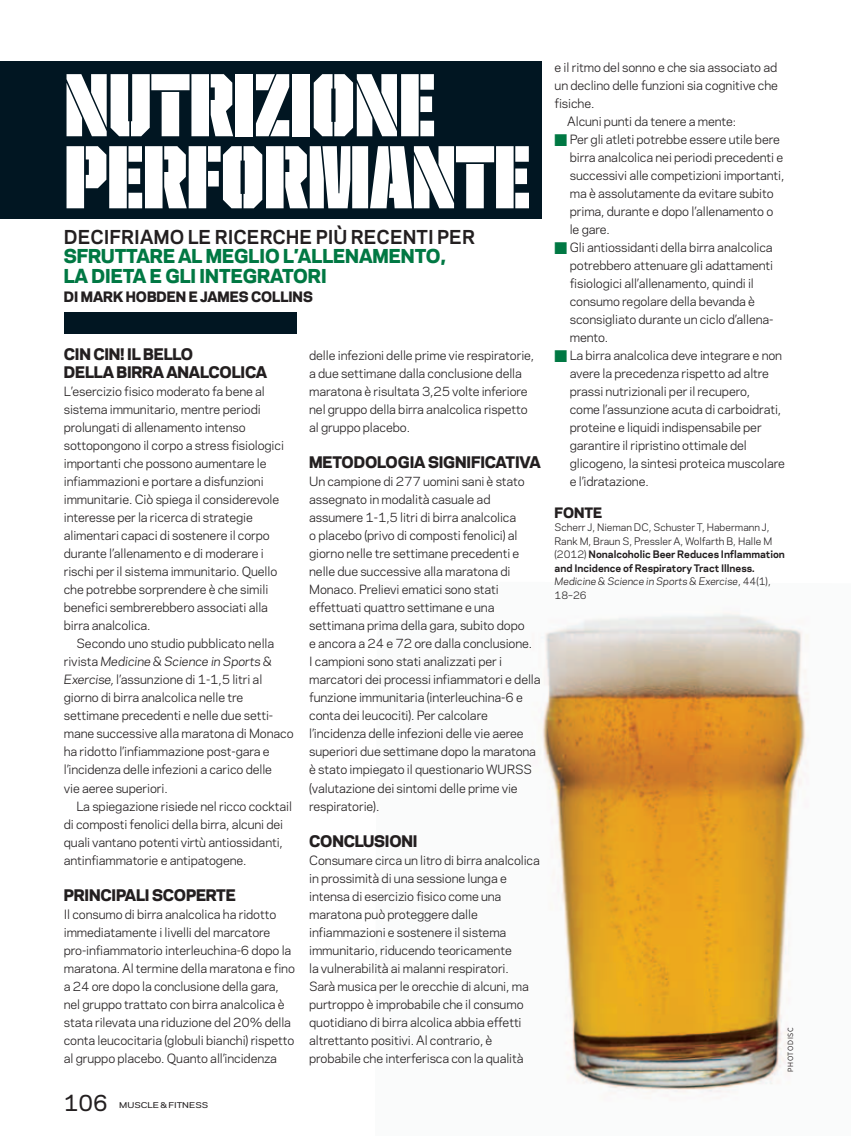
<style>
.page{position:relative;width:851px;height:1136px;background:#fff}
.page>*{position:absolute;margin:0;border:0;box-sizing:border-box;transform-origin:0 0}
.t1{font:90px/72px "United Sans Cond Stencil";letter-spacing:-.015em;color:#fff}
.t2{font:500 21px "Galaxie Polaris";color:#231f20}
.t3{font:800 18px/19.5px "Galaxie Polaris";color:#007843}
.t4{font:700 18px "Galaxie Polaris";color:#231f20}
.t5{font:800 15px/18px "Galaxie Polaris";letter-spacing:-.01em;color:#231f20}
.t6{font:800 13.5px "Galaxie Polaris";color:#231f20}
.t7{font:12px/18px "Galaxie Polaris";letter-spacing:-.01em;color:#231f20}
.t8{font:9.75px/13.5px "Galaxie Polaris";color:#231f20}
.t9{font:500 7.5px "Galaxie Polaris";color:#231f20;scale:1.2 1}
.t10{font:7.5px "Gotham Narrow";letter-spacing:.1em;color:#231f20}
.s1{font-style:italic}
.s2{color:#007843}
.s3{font-weight:700}
</style>
<div class="page">
<img style="left:541px;top:612px;width:268px;height:487px">
<div style="left:64px;top:313px;width:232px;height:21px;background:#011622"></div>
<div style="left:0;top:61px;width:541px;height:157px;background:#011622"></div>
<h1 class="t1" style="left:64px;top:70px;width:468px">NUTRIZIONE<br>PERFORMANTE</h1>
<h3 class="t4" style="left:64px;top:223px;width:412px">DECIFRIAMO LE RICERCHE PIÙ RECENTI PER</h3>
<h3 class="t3" style="left:64px;top:245px;width:383px">SFRUTTARE AL MEGLIO L’ALLENAMENTO,<br>LA DIETA E GLI INTEGRATORI</h3>
<p class="t6" style="left:64px;top:286px;width:250px">DI MARK HOBDEN E JAMES COLLINS</p>
<p class="t5" style="left:64px;top:344px;width:205px">CIN CIN! IL BELLO<br>DELLA BIRRA ANALCOLICA</p>
<p class="t7" style="left:64px;top:382px;width:222px">L’esercizio fisico moderato fa bene al sistema immunitario, mentre periodi prolungati di allenamento intenso sottopongono il corpo a stress fisiologici importanti che possono aumentare le infiammazioni e portare a disfunzioni immunitarie. Ciò spiega il considerevole interesse per la ricerca di strategie alimentari capaci di sostenere il corpo durante l’allenamento e di moderare i rischi per il sistema immunitario. Quello che potrebbe sorprendere è che simili benefici sembrerebbero associati alla birra analcolica.</p>
<p class="t7" style="left:64px;top:634px;width:231px;text-indent:13px">Secondo uno studio pubblicato nella rivista <span class="s1">Medicine &amp; Science in Sports &amp; Exercise,</span> l’assunzione di 1-1,5 litri al giorno di birra analcolica nelle tre settimane precedenti e nelle due setti&shy;mane successive alla maratona di Monaco ha ridotto l’infiammazione post-gara e l’incidenza delle infezioni a carico delle<br>vie aeree superiori.</p>
<p class="t7" style="left:64px;top:796px;width:230px;text-indent:13px">La spiegazione risiede nel ricco cocktail di composti fenolici della birra, alcuni dei quali vantano potenti virtù antiossidanti, antinfiammatorie e antipatogene.</p>
<p class="t5" style="left:64px;top:884px;width:173px">PRINCIPALI SCOPERTE</p>
<p class="t7" style="left:64px;top:904px;width:232px">Il consumo di birra analcolica ha ridotto immediatamente i livelli del marcatore pro-infiammatorio interleuchina-6 dopo la maratona. Al termine della maratona e fino a 24 ore dopo la conclusione della gara, nel gruppo trattato con birra analcolica è stata rilevata una riduzione del 20% della conta leucocitaria (globuli bianchi) rispetto al gruppo placebo. Quanto all’incidenza</p>
<h2 class="t2" style="left:64px;top:1087px;width:46px">106</h2>
<p class="t9" style="left:119px;top:1099px;width:76px">MUSCLE &amp; FITNESS</p>
<p class="t7" style="left:309px;top:346px;width:226px">delle infezioni delle prime vie respiratorie, a due settimane dalla conclusione della maratona è risultata 3,25 volte inferiore nel gruppo della birra analcolica rispetto al gruppo placebo.</p>
<p class="t5" style="left:309px;top:452px;width:233px">METODOLOGIA SIGNIFICATIVA</p>
<p class="t7" style="left:309px;top:472px;width:233px">Un campione di 277 uomini sani è stato assegnato in modalità casuale ad assumere 1-1,5 litri di birra analcolica<br>o placebo (privo di composti fenolici) al giorno nelle tre settimane precedenti e nelle due successive alla maratona di Monaco. Prelievi ematici sono stati effettuati quattro settimane e una settimana prima della gara, subito dopo<br>e ancora a 24 e 72 ore dalla conclusione.<br>I campioni sono stati analizzati per i marcatori dei processi infiammatori e della funzione immunitaria (interleuchina-6 e conta dei leucociti). Per calcolare l’incidenza delle infezioni delle vie aeree superiori due settimane dopo la maratona è stato impiegato il questionario WURSS (valutazione dei sintomi delle prime vie respiratorie).</p>
<p class="t5" style="left:309px;top:830px;width:110px">CONCLUSIONI</p>
<p class="t7" style="left:309px;top:850px;width:232px">Consumare circa un litro di birra analcolica in prossimità di una sessione lunga e intensa di esercizio fisico come una maratona può proteggere dalle infiammazioni e sostenere il sistema immunitario, riducendo teoricamente<br>la vulnerabilità ai malanni respiratori.<br>Sarà musica per le orecchie di alcuni, ma purtroppo è improbabile che il consumo quotidiano di birra alcolica abbia effetti altrettanto positivi. Al contrario, è probabile che interferisca con la qualità</p>
<p class="t7" style="left:554px;top:58px;width:224px">e il ritmo del sonno e che sia associato ad</p>
<p class="t7" style="left:554px;top:76px;width:225px">un declino delle funzioni sia cognitive che</p>
<p class="t7" style="left:554px;top:94px;width:41px">fisiche.</p>
<p class="t7" style="left:567px;top:112px;width:170px">Alcuni punti da tenere a mente:</p>
<p class="t7" style="left:569px;top:130px;width:216px;text-indent:-15px"><span class="s2">■</span> Per gli atleti potrebbe essere utile bere birra analcolica nei periodi precedenti e successivi alle competizioni importanti, ma è assolutamente da evitare subito prima, durante e dopo l’allenamento o le gare.</p>
<p class="t7" style="left:569px;top:238px;width:205px;text-indent:-15px"><span class="s2">■</span> Gli antiossidanti della birra analcolica potrebbero attenuare gli adattamenti fisiologici all’allenamento, quindi il consumo regolare della bevanda è sconsigliato durante un ciclo d’allena&shy;mento.</p>
<p class="t7" style="left:569px;top:346px;width:217px;text-indent:-15px"><span class="s2">■</span> La birra analcolica deve integrare e non avere la precedenza rispetto ad altre prassi nutrizionali per il recupero,<br>come l’assunzione acuta di carboidrati, proteine e liquidi indispensabile per garantire il ripristino ottimale del glicogeno, la sintesi proteica muscolare e l’idratazione.</p>
<p class="t6" style="left:554px;top:501px;width:49px">FONTE</p>
<p class="t8" style="left:554px;top:520px;width:232px">Scherr J, Nieman DC, Schuster T, Habermann J, Rank M, Braun S, Pressler A, Wolfarth B, Halle M (2012) <span class="s3">Nonalcoholic Beer Reduces Inflammation and Incidence of Respiratory Tract Illness.<br></span><span class="s1">Medicine &amp; Science in Sports &amp; Exercise</span>, 44(1), 18–26</p>
<p class="t10" style="left:785px;top:1071px;width:47px;rotate:-90deg">photodisc</p>
</div>
